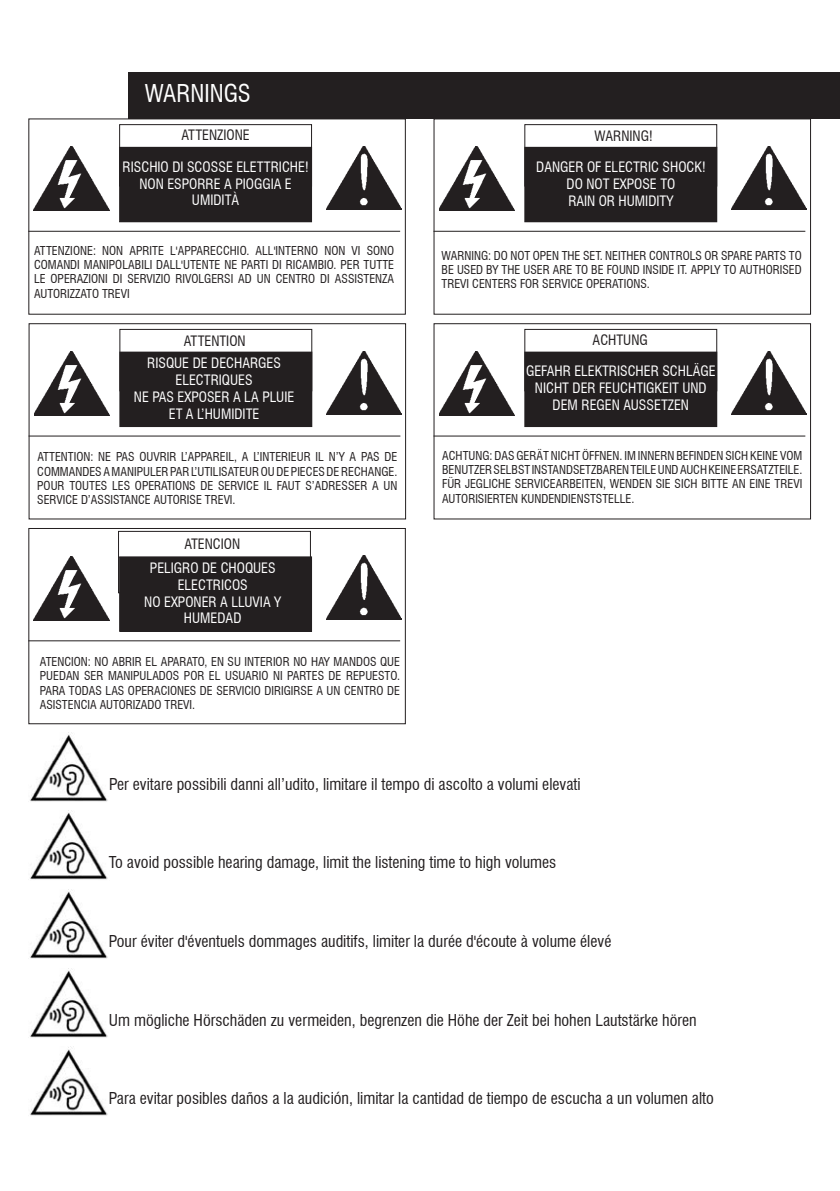
<style>
.page{position:relative;width:840px;height:1191px;background:#fff}
.page>*{position:absolute;margin:0;border:0;box-sizing:border-box;transform-origin:0 0}
.t1{font:condensed 24px "Swiss 721 BT";color:#fff}
.t2{font:condensed 16px "Swiss 721 BT";color:#231f20}
.t3{font:condensed 14px/17px "Swiss 721 BT";color:#fff;text-align:center}
.t4{font:condensed 14px "Swiss 721 BT";color:#231f20}
.t5{font:condensed 12px/14.4px "Swiss 721 BT";color:#231f20;text-align:justify}
</style>
<div class="page">
<div style="left:128px;top:72px;width:711px;height:46px;background:#231f20"></div>
<div style="left:119px;top:124px;width:193px;height:62px;border:1px solid #231f20"></div>
<div style="left:120px;top:147px;width:191px;height:75px;background:#231f20"></div>
<div style="left:119px;top:147px;width:193px;height:75px;border:1px solid #231f20"></div>
<img style="left:34px;top:147px;width:75px;height:63px">
<img style="left:326px;top:146px;width:75px;height:64px">
<hr style="left:28px;top:231px;width:372px;height:1px;background:#231f20">
<div style="left:524px;top:124px;width:192px;height:62px;border:1px solid #231f20"></div>
<div style="left:524px;top:147px;width:192px;height:75px;background:#231f20"></div>
<img style="left:439px;top:147px;width:75px;height:63px">
<img style="left:731px;top:146px;width:75px;height:64px">
<hr style="left:433px;top:231px;width:371px;height:1px;background:#231f20">
<div style="left:433px;top:118px;width:377px;height:197px;border:1px solid #231f20"></div>
<div style="left:119px;top:329px;width:193px;height:62px;border:1px solid #231f20"></div>
<div style="left:120px;top:352px;width:191px;height:74px;background:#231f20"></div>
<div style="left:119px;top:351px;width:193px;height:76px;border:1px solid #231f20"></div>
<img style="left:34px;top:351px;width:75px;height:64px">
<img style="left:327px;top:351px;width:75px;height:64px">
<hr style="left:29px;top:435px;width:371px;height:1px;background:#231f20">
<div style="left:29px;top:323px;width:377px;height:196px;border:1px solid #231f20"></div>
<div style="left:524px;top:329px;width:192px;height:62px;border:1px solid #231f20"></div>
<div style="left:524px;top:352px;width:192px;height:74px;background:#231f20"></div>
<div style="left:524px;top:351px;width:192px;height:76px;border:1px solid #231f20"></div>
<img style="left:439px;top:351px;width:75px;height:64px">
<img style="left:731px;top:351px;width:75px;height:64px">
<hr style="left:433px;top:435px;width:371px;height:1px;background:#231f20">
<div style="left:433px;top:323px;width:377px;height:196px;border:1px solid #231f20"></div>
<div style="left:118px;top:531px;width:193px;height:62px;border:1px solid #231f20"></div>
<div style="left:120px;top:557px;width:191px;height:74px;background:#231f20"></div>
<div style="left:119px;top:556px;width:193px;height:76px;border:1px solid #231f20"></div>
<img style="left:34px;top:556px;width:75px;height:64px">
<img style="left:326px;top:556px;width:75px;height:63px">
<hr style="left:28px;top:640px;width:372px;height:1px;background:#231f20">
<div style="left:28px;top:528px;width:377px;height:196px;border:1px solid #231f20"></div>
<img style="left:30px;top:734px;width:78px;height:68px">
<img style="left:30px;top:812px;width:78px;height:68px">
<img style="left:30px;top:889px;width:78px;height:70px">
<img style="left:30px;top:968px;width:78px;height:70px">
<img style="left:30px;top:1047px;width:78px;height:69px">
<h1 class="t1" style="left:145px;top:79px;width:107px">WARNINGS</h1>
<p class="t4" style="left:181px;top:127px;width:70px">ATTENZIONE</p>
<p class="t3" style="left:123px;top:158px;width:187px">RISCHIO DI SCOSSE ELETTRICHE!<br>NON ESPORRE A PIOGGIA E<br>UMIDITÀ</p>
<p class="t5" style="left:34px;top:243px;width:361px">ATTENZIONE: NON APRITE L'APPARECCHIO. ALL'INTERNO NON VI SONO COMANDI MANIPOLABILI DALL'UTENTE NE PARTI DI RICAMBIO. PER TUTTE LE OPERAZIONI DI SERVIZIO RIVOLGERSI AD UN CENTRO DI ASSISTENZA AUTORIZZATO TREVI</p>
<p class="t4" style="left:184px;top:332px;width:63px">ATTENTION</p>
<p class="t3" style="left:134px;top:354px;width:162px">RISQUE DE DECHARGES<br>ELECTRIQUES<br>NE PAS EXPOSER A LA PLUIE<br>ET A L’HUMIDITE</p>
<p class="t5" style="left:37px;top:450px;width:361px">ATTENTION: NE PAS OUVRIR L’APPAREIL, A L’INTERIEUR IL N’Y A PAS DE COMMANDES A MANIPULER PAR L’UTILISATEUR OU DE PIECES DE RECHANGE.<br>POUR TOUTES LES OPERATIONS DE SERVICE IL FAUT S’ADRESSER A UN SERVICE D’ASSISTANCE AUTORISE TREVI.</p>
<p class="t4" style="left:184px;top:536px;width:57px">ATENCION</p>
<p class="t3" style="left:144px;top:559px;width:138px">PELIGRO DE CHOQUES<br>ELECTRICOS<br>NO EXPONER A LLUVIA Y<br>HUMEDAD</p>
<p class="t5" style="left:40px;top:654px;width:361px">ATENCION: NO ABRIR EL APARATO, EN SU INTERIOR NO HAY MANDOS QUE PUEDAN SER MANIPULADOS POR EL USUARIO NI PARTES DE REPUESTO.<br>PARA TODAS LAS OPERACIONES DE SERVICIO DIRIGIRSE A UN CENTRO DE ASISTENCIA AUTORIZADO TREVI.</p>
<p class="t4" style="left:594px;top:128px;width:59px">WARNING!</p>
<p class="t3" style="left:536px;top:159px;width:171px">DANGER OF ELECTRIC SHOCK!<br>DO NOT EXPOSE TO<br>RAIN OR HUMIDITY</p>
<p class="t5" style="left:441px;top:248px;width:361px">WARNING: DO NOT OPEN THE SET. NEITHER CONTROLS OR SPARE PARTS TO BE USED BY THE USER ARE TO BE FOUND INSIDE IT. APPLY TO AUTHORISED TREVI CENTERS FOR SERVICE OPERATIONS.</p>
<p class="t4" style="left:592px;top:332px;width:57px">ACHTUNG</p>
<p class="t3" style="left:526px;top:362px;width:191px">GEFAHR ELEKTRISCHER SCHLÄGE<br>NICHT DER FEUCHTIGKEIT UND<br>DEM REGEN AUSSETZEN</p>
<p class="t5" style="left:442px;top:448px;width:361px">ACHTUNG: DAS GERÄT NICHT ÖFFNEN. IM INNERN BEFINDEN SICH KEINE VOM BENUTZER SELBST INSTANDSETZBAREN TEILE UND AUCH KEINE ERSATZTEILE.<br>FÜR JEGLICHE SERVICEARBEITEN, WENDEN SIE SICH BITTE AN EINE TREVI AUTORISIERTEN KUNDENDIENSTSTELLE.</p>
<h2 class="t2" style="left:109px;top:775px;width:472px">Per evitare possibili danni all’udito, limitare il tempo di ascolto a volumi elevati</h2>
<h2 class="t2" style="left:109px;top:853px;width:448px">To avoid possible hearing damage, limit the listening time to high volumes</h2>
<h2 class="t2" style="left:109px;top:931px;width:503px">Pour éviter d'éventuels dommages auditifs, limiter la durée d'écoute à volume élevé</h2>
<h2 class="t2" style="left:109px;top:1010px;width:589px">Um mögliche Hörschäden zu vermeiden, begrenzen die Höhe der Zeit bei hohen Lautstärke hören</h2>
<h2 class="t2" style="left:109px;top:1089px;width:606px">Para evitar posibles daños a la audición, limitar la cantidad de tiempo de escucha a un volumen alto</h2>
</div>
